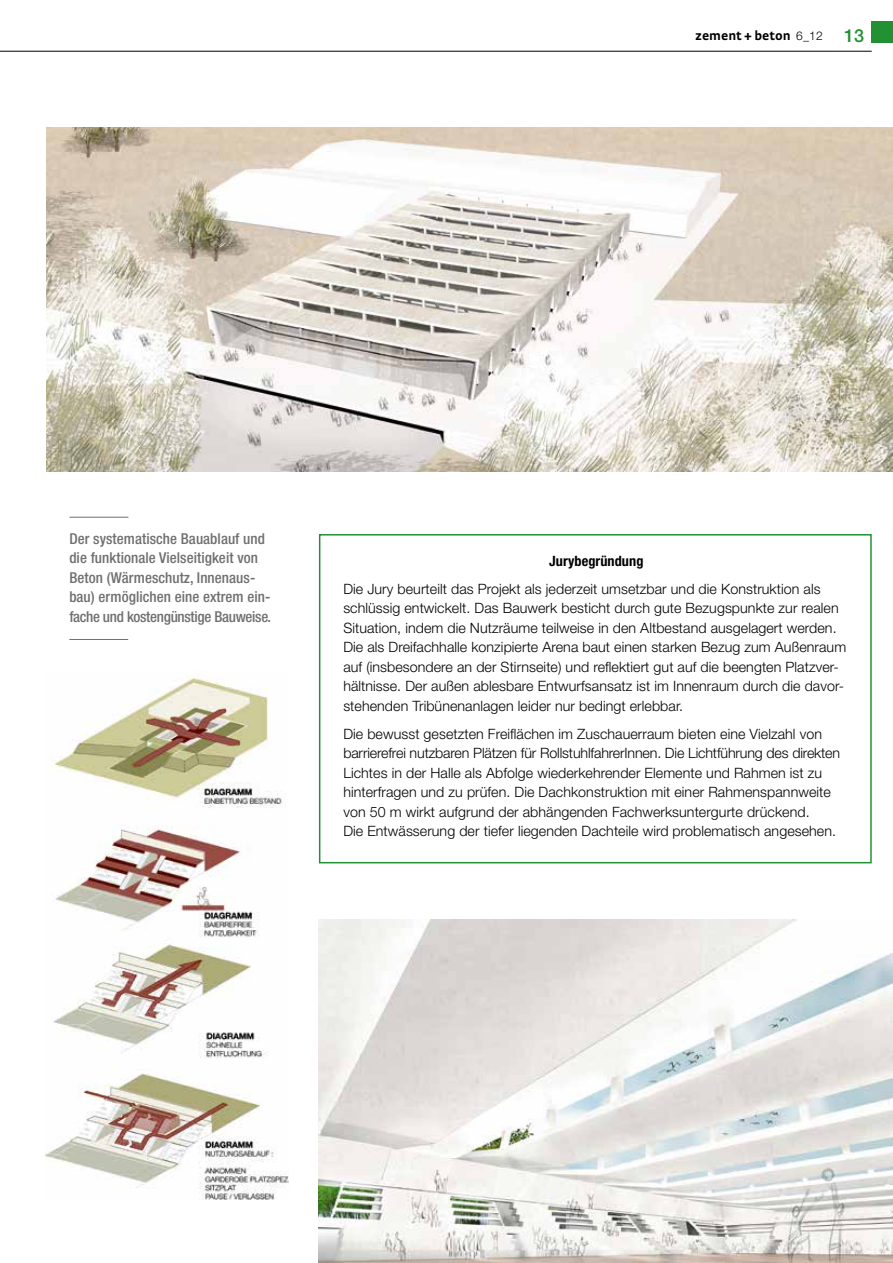
<style>
.page{position:relative;width:893px;height:1263px;background:#fff}
.page>*{position:absolute;margin:0;border:0;box-sizing:border-box;transform-origin:0 0}
.t1{font:500 condensed 15px/19.5px "Helvetica Neue LT";letter-spacing:.005em;color:#6f6f6e}
.t2{font:300 14.25px/19.5px "Helvetica Neue LT";letter-spacing:.005em;color:#000}
.t3{font:700 condensed 14.25px "Helvetica Neue LT";letter-spacing:.005em;color:#000}
.t4{font:700 13.5px "Strada";color:#000}
.s1{font-family:"Helvetica Neue LT";font-weight:300;font-size:12px}
.s2{font-family:"Helvetica Neue LT";font-weight:500;font-size:18px;color:#229133}
</style>
<div class="page">
<div style="left:872px;top:21px;width:21px;height:22px;background:#229133"></div>
<hr style="left:0;top:51px;width:872px;height:1px;background:#000">
<div style="left:319px;top:534px;width:553px;height:329px;border:2px solid #229133"></div>
<img style="left:45px;top:677px;width:244px;height:522px">
<hr style="left:70px;top:517px;width:58px;height:1px;background:#6f6f6e">
<hr style="left:69px;top:639px;width:59px;height:1px;background:#6f6f6e">
<img style="left:319px;top:919px;width:574px;height:344px">
<img style="left:47px;top:128px;width:846px;height:344px">
<p class="t4" style="left:695px;top:27px;width:170px">zement + beton <span class="s1">6_12</span> <span class="s2">13</span></p>
<p class="t1" style="left:69px;top:528px;width:203px">Der systematische Bauablauf und die funktionale Vielseitigkeit von Beton (Wärmeschutz, Innenaus&shy;bau) ermöglichen eine extrem ein&shy;fache und kostengünstige Bauweise.</p>
<p class="t3" style="left:549px;top:552px;width:96px">Jurybegründung</p>
<p class="t2" style="left:343px;top:579px;width:504px">Die Jury beurteilt das Projekt als jederzeit umsetzbar und die Konstruktion als schlüssig entwickelt. Das Bauwerk besticht durch gute Bezugspunkte zur realen Situation, indem die Nutzräume teilweise in den Altbestand ausgelagert werden.<br>Die als Dreifachhalle konzipierte Arena baut einen starken Bezug zum Außenraum auf (insbesondere an der Stirnseite) und reflektiert gut auf die beengten Platzver&shy;hältnisse. Der außen ablesbare Entwurfsansatz ist im Innenraum durch die davor&shy;stehenden Tribünenanlagen leider nur bedingt erlebbar.</p>
<p class="t2" style="left:343px;top:724px;width:498px">Die bewusst gesetzten Freiflächen im Zuschauerraum bieten eine Vielzahl von barrierefrei nutzbaren Plätzen für RollstuhlfahrerInnen. Die Lichtführung des direkten Lichtes in der Halle als Abfolge wiederkehrender Elemente und Rahmen ist zu hinterfragen und zu prüfen. Die Dachkonstruktion mit einer Rahmenspannweite von 50 m wirkt aufgrund der abhängenden Fachwerksuntergurte drückend.<br>Die Entwässerung der tiefer liegenden Dachteile wird problematisch angesehen.</p>
</div>
